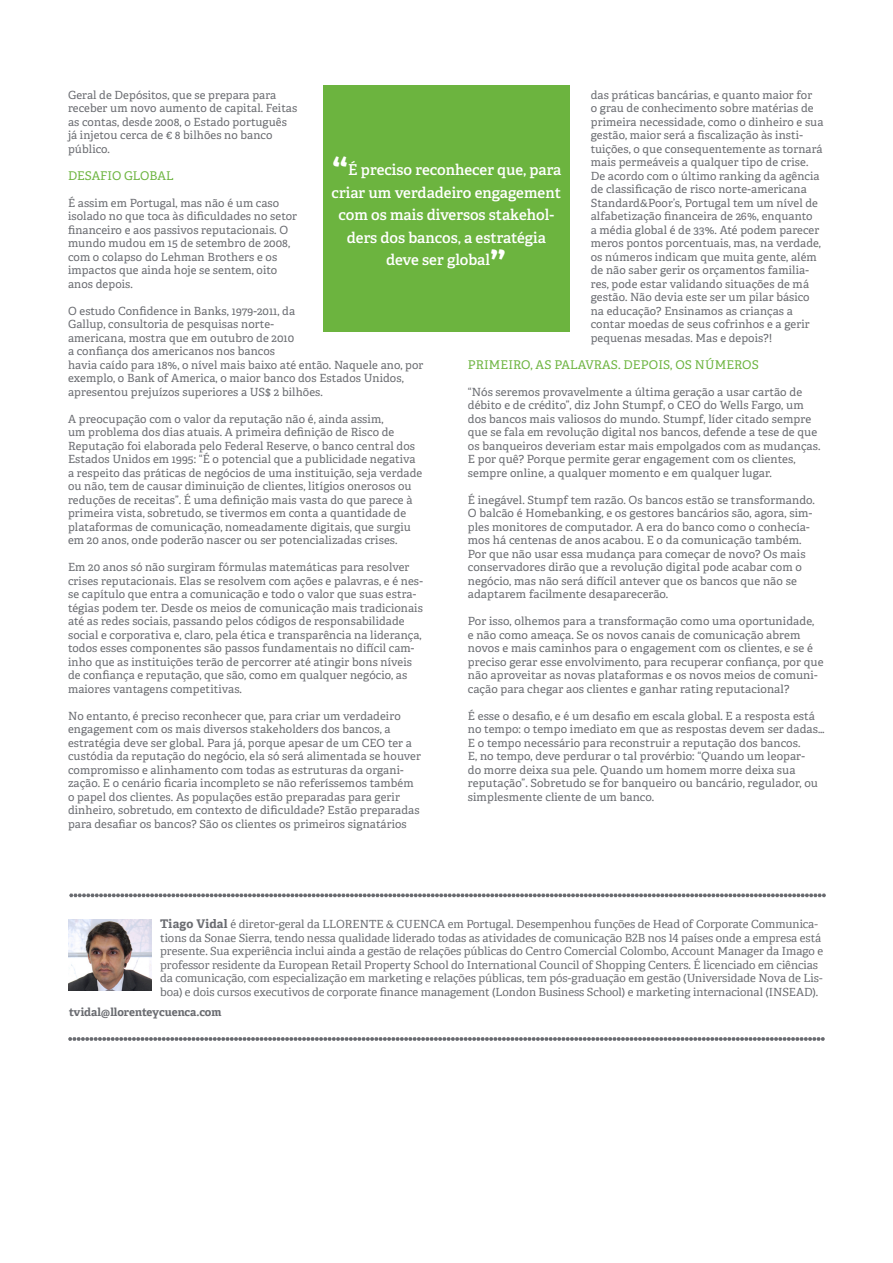
<style>
.page{position:relative;width:893px;height:1263px;background:#fff}
.page>*{position:absolute;margin:0;border:0;box-sizing:border-box;transform-origin:0 0}
.Destacado_cuadrado_v{font:600 46.5px "Adelle";color:#fff}
.Destacado_cuadrado_v-2{font:600 15px "Adelle";color:#fff}
.texto_corrido{font:12px "Adelle";letter-spacing:.01em;color:#6cb43f}
.texto_corrido-2{font:11.25px/13.5px "Adelle";letter-spacing:.01em;color:#6a6c71}
.Texto_Nombre_y_Apell{font:11.25px/13.5px "Adelle";color:#6a6c71}
.Texto_Nombre_y_Apell-2{font:700 11.25px "Adelle";letter-spacing:-.005em;color:#6a6c71}
.s1{font-weight:700;font-size:12px}
</style>
<div class="page">
<div style="left:323px;top:85px;width:246px;height:247px;background:#6cb43f"></div>
<svg style="left:69px;top:893px;width:757px;height:4px;background:#9d9fa2"></svg>
<svg style="left:68px;top:1037px;width:757px;height:4px;background:#9a9b9e"></svg>
<img style="left:69px;top:920px;width:83px;height:71px">
<p class="texto_corrido-2" style="left:68px;top:87px;width:231px">Geral de Depósitos, que se prepara para receber um novo aumento de capital. Feitas as contas, desde 2008, o Estado português já injetou cerca de € 8 bilhões no banco público.</p>
<p class="texto_corrido" style="left:68px;top:167px;width:107px">DESAFIO GLOBAL</p>
<p class="texto_corrido-2" style="left:68px;top:195px;width:231px">É assim em Portugal, mas não é um caso isolado no que toca às dificuldades no setor financeiro e aos passivos reputacionais. O mundo mudou em 15 de setembro de 2008, com o colapso do Lehman Brothers e os impactos que ainda hoje se sentem, oito anos depois.</p>
<p class="texto_corrido-2" style="left:68px;top:303px;width:357px">O estudo Confidence in Banks, 1979-2011, da<br>Gallup, consultoria de pesquisas norte-<br>americana, mostra que em outubro de 2010<br>a confiança dos americanos nos bancos<br>havia caído para 18%, o nível mais baixo até então. Naquele ano, por exemplo, o Bank of America, o maior banco dos Estados Unidos, apresentou prejuízos superiores a US$ 2 bilhões.</p>
<p class="texto_corrido-2" style="left:68px;top:411px;width:356px">A preocupação com o valor da reputação não é, ainda assim,<br>um problema dos dias atuais. A primeira definição de Risco de Reputação foi elaborada pelo Federal Reserve, o banco central dos Estados Unidos em 1995: “É o potencial que a publicidade negativa a respeito das práticas de negócios de uma instituição, seja verdade ou não, tem de causar diminuição de clientes, litígios onerosos ou reduções de receitas”. É uma definição mais vasta do que parece à primeira vista, sobretudo, se tivermos em conta a quantidade de plataformas de comunicação, nomeadamente digitais, que surgiu em 20 anos, onde poderão nascer ou ser potencializadas crises.</p>
<p class="texto_corrido-2" style="left:68px;top:560px;width:356px">Em 20 anos só não surgiram fórmulas matemáticas para resolver crises reputacionais. Elas se resolvem com ações e palavras, e é nes&shy;se capítulo que entra a comunicação e todo o valor que suas estra&shy;tégias podem ter. Desde os meios de comunicação mais tradicionais até as redes sociais, passando pelos códigos de responsabilidade social e corporativa e, claro, pela ética e transparência na liderança, todos esses componentes são passos fundamentais no difícil cam&shy;inho que as instituições terão de percorrer até atingir bons níveis de confiança e reputação, que são, como em qualquer negócio, as maiores vantagens competitivas.</p>
<p class="texto_corrido-2" style="left:68px;top:708px;width:354px">No entanto, é preciso reconhecer que, para criar um verdadeiro engagement com os mais diversos stakeholders dos bancos, a estratégia deve ser global. Para já, porque apesar de um CEO ter a custódia da reputação do negócio, ela só será alimentada se houver compromisso e alinhamento com todas as estruturas da organi&shy;zação. E o cenário ficaria incompleto se não referíssemos também o papel dos clientes. As populações estão preparadas para gerir dinheiro, sobretudo, em contexto de dificuldade? Estão preparadas para desafiar os bancos? São os clientes os primeiros signatários</p>
<p class="texto_corrido-2" style="left:591px;top:87px;width:234px">das práticas bancárias, e quanto maior for<br>o grau de conhecimento sobre matérias de primeira necessidade, como o dinheiro e sua gestão, maior será a fiscalização às insti&shy;tuições, o que consequentemente as tornará mais permeáveis a qualquer tipo de crise.<br>De acordo com o último ranking da agência de classificação de risco norte-americana Standard&amp;Poor’s, Portugal tem um nível de alfabetização financeira de 26%, enquanto<br>a média global é de 33%. Até podem parecer meros pontos porcentuais, mas, na verdade, os números indicam que muita gente, além de não saber gerir os orçamentos familia&shy;res, pode estar validando situações de má gestão. Não devia este ser um pilar básico na educação? Ensinamos as crianças a contar moedas de seus cofrinhos e a gerir pequenas mesadas. Mas e depois?!</p>
<p class="texto_corrido" style="left:468px;top:356px;width:293px">PRIMEIRO, AS PALAVRAS. DEPOIS, OS NÚMEROS</p>
<p class="texto_corrido-2" style="left:468px;top:384px;width:354px">“Nós seremos provavelmente a última geração a usar cartão de débito e de crédito”, diz John Stumpf, o CEO do Wells Fargo, um dos bancos mais valiosos do mundo. Stumpf, líder citado sempre que se fala em revolução digital nos bancos, defende a tese de que os banqueiros deveriam estar mais empolgados com as mudanças.<br>E por quê? Porque permite gerar engagement com os clientes, sempre online, a qualquer momento e em qualquer lugar.</p>
<p class="texto_corrido-2" style="left:468px;top:492px;width:349px">É inegável. Stumpf tem razão. Os bancos estão se transformando.<br>O balcão é Homebanking, e os gestores bancários são, agora, sim&shy;ples monitores de computador. A era do banco como o conhecía&shy;mos há centenas de anos acabou. E o da comunicação também.<br>Por que não usar essa mudança para começar de novo? Os mais conservadores dirão que a revolução digital pode acabar com o negócio, mas não será difícil antever que os bancos que não se adaptarem facilmente desaparecerão.</p>
<p class="texto_corrido-2" style="left:468px;top:614px;width:357px">Por isso, olhemos para a transformação como uma oportunidade,<br>e não como ameaça. Se os novos canais de comunicação abrem novos e mais caminhos para o engagement com os clientes, e se é preciso gerar esse envolvimento, para recuperar confiança, por que não aproveitar as novas plataformas e os novos meios de comuni&shy;cação para chegar aos clientes e ganhar rating reputacional?</p>
<p class="texto_corrido-2" style="left:468px;top:708px;width:358px">É esse o desafio, e é um desafio em escala global. E a resposta está no tempo: o tempo imediato em que as respostas devem ser dadas… E o tempo necessário para reconstruir a reputação dos bancos.<br>E, no tempo, deve perdurar o tal provérbio: “Quando um leopar-<br>do morre deixa sua pele. Quando um homem morre deixa sua reputação”. Sobretudo se for banqueiro ou bancário, regulador, ou simplesmente cliente de um banco.</p>
<p class="Destacado_cuadrado_v" style="left:331px;top:141px;width:18px">“</p>
<p class="Destacado_cuadrado_v-2" style="left:348px;top:159px;width:214px">É preciso reconhecer que, para</p>
<p class="Destacado_cuadrado_v-2" style="left:332px;top:182px;width:231px">criar um verdadeiro engagement</p>
<p class="Destacado_cuadrado_v-2" style="left:339px;top:204px;width:217px">com os mais diversos stakehol-</p>
<p class="Destacado_cuadrado_v-2" style="left:347px;top:227px;width:200px">ders dos bancos, a estratégia</p>
<p class="Destacado_cuadrado_v-2" style="left:386px;top:249px;width:105px">deve ser global</p>
<p class="Destacado_cuadrado_v" style="left:490px;top:234px;width:18px">”</p>
<p class="Texto_Nombre_y_Apell" style="left:160px;top:917px;width:664px"><span class="s1">Tiago Vidal</span> é diretor-geral da LLORENTE &amp; CUENCA em Portugal. Desempenhou funções de Head of Corporate Communica&shy;tions da Sonae Sierra, tendo nessa qualidade liderado todas as atividades de comunicação B2B nos 14 países onde a empresa está presente. Sua experiência inclui ainda a gestão de relações públicas do Centro Comercial Colombo, Account Manager da Imago e professor residente da European Retail Property School do International Council of Shopping Centers. É licenciado em ciências da comunicação, com especialização em marketing e relações públicas, tem pós-graduação em gestão (Universidade Nova de Lis&shy;boa) e dois cursos executivos de corporate finance management (London Business School) e marketing internacional (INSEAD).</p>
<p class="Texto_Nombre_y_Apell-2" style="left:69px;top:1003px;width:154px">tvidal@llorenteycuenca.com</p>
</div>
